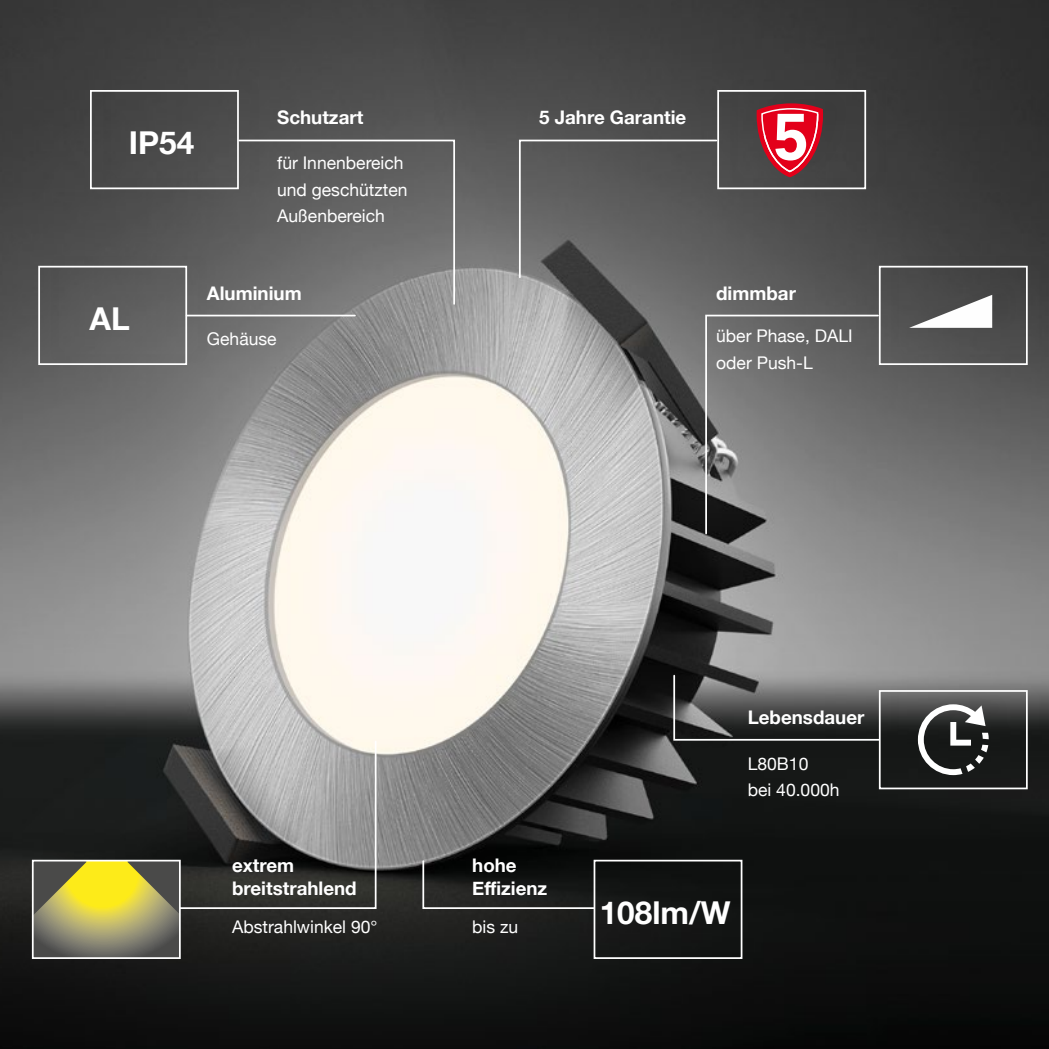
<style>
.page{position:relative;width:1049px;height:1049px;background:#fff}
.page>*{position:absolute;margin:0;border:0;box-sizing:border-box;transform-origin:0 0}
.Alleinstellungsmerkm{font:700 31.5px "Helvetica Neue";color:#fff}
.Alleinstellungsmerkm-2{font:700 18.75px/22.5px "Helvetica Neue";color:#fff}
.Alleinstellungsmerkm-3{font:17.5px/26.2px "Helvetica Neue";color:#fff}
</style>
<div class="page">
<img style="left:0;top:0;width:1049px;height:1049px">
<div style="left:37px;top:842px;width:170px;height:121px;background:#1d1d1b;opacity:.05"></div>
<svg style="left:672px;top:674px;width:209px;height:67px;background:#555655"></svg>
<svg style="left:421px;top:859px;width:174px;height:51px;background:#212221"></svg>
<svg style="left:33px;top:740px;width:344px;height:218px;background:#5a594c"></svg>
<div style="left:884px;top:673px;width:165px;height:121px;background:#1d1d1b;opacity:.05"></div>
<svg style="left:918px;top:704px;width:71px;height:71px"></svg>
<div style="left:879px;top:690px;width:149px;height:99px;border:2px solid #fff"></div>
<div style="left:599px;top:842px;width:170px;height:121px;background:#111312"></div>
<div style="left:594px;top:860px;width:148px;height:99px;border:2px solid #fff"></div>
<div style="left:95px;top:73px;width:170px;height:121px;background:#494949"></div>
<div style="left:90px;top:90px;width:149px;height:99px;border:2px solid #fff"></div>
<svg style="left:518px;top:139px;width:200px;height:140px;background:#5f5f5f"></svg>
<svg style="left:237px;top:139px;width:219px;height:167px;background:#6c6c6c"></svg>
<div style="left:44px;top:249px;width:169px;height:120px;background:#1d1d1b;opacity:.05"></div>
<div style="left:38px;top:266px;width:149px;height:99px;border:2px solid #fff"></div>
<hr style="left:187px;top:315px;width:168px;height:1px;background:#fff">
<div style="left:723px;top:73px;width:169px;height:121px;background:#1d1d1b;opacity:.05"></div>
<svg style="left:757px;top:103px;width:66px;height:74px"></svg>
<div style="left:717px;top:90px;width:149px;height:99px;border:2px solid #fff"></div>
<div style="left:884px;top:249px;width:165px;height:120px;background:#1d1d1b;opacity:.05"></div>
<svg style="left:887px;top:278px;width:127px;height:50px;fill:#4c4c4c"></svg>
<div style="left:879px;top:266px;width:149px;height:99px;border:2px solid #fff"></div>
<svg style="left:704px;top:314px;width:176px;height:221px;background:#767676"></svg>
<p class="Alleinstellungsmerkm" style="left:129px;top:118px;width:67px">IP54</p>
<p class="Alleinstellungsmerkm-2" style="left:277px;top:107px;width:88px">Schutzart</p>
<p class="Alleinstellungsmerkm-3" style="left:277px;top:151px;width:132px">für Innenbereich und geschützten<br>Außenbereich</p>
<p class="Alleinstellungsmerkm" style="left:90px;top:294px;width:42px">AL</p>
<p class="Alleinstellungsmerkm-2" style="left:207px;top:283px;width:96px">Aluminium</p>
<p class="Alleinstellungsmerkm-3" style="left:207px;top:327px;width:71px">Gehäuse</p>
<p class="Alleinstellungsmerkm-2" style="left:539px;top:107px;width:149px">5 Jahre Garantie</p>
<p class="Alleinstellungsmerkm-2" style="left:716px;top:283px;width:81px">dimmbar</p>
<p class="Alleinstellungsmerkm-3" style="left:716px;top:324px;width:138px">über Phase, DALI oder Push-L</p>
<p class="Alleinstellungsmerkm-2" style="left:232px;top:855px;width:126px">extrem breitstrahlend</p>
<p class="Alleinstellungsmerkm-3" style="left:232px;top:914px;width:147px">Abstrahlwinkel 90°</p>
<p class="Alleinstellungsmerkm-2" style="left:472px;top:855px;width:77px">hohe<br>Effizienz</p>
<p class="Alleinstellungsmerkm-3" style="left:472px;top:914px;width:48px">bis zu</p>
<p class="Alleinstellungsmerkm-2" style="left:748px;top:707px;width:118px">Lebensdauer</p>
<p class="Alleinstellungsmerkm-3" style="left:748px;top:751px;width:93px">L80B10<br>bei 40.000h</p>
<p class="Alleinstellungsmerkm" style="left:600px;top:887px;width:132px">108lm/W</p>
</div>
